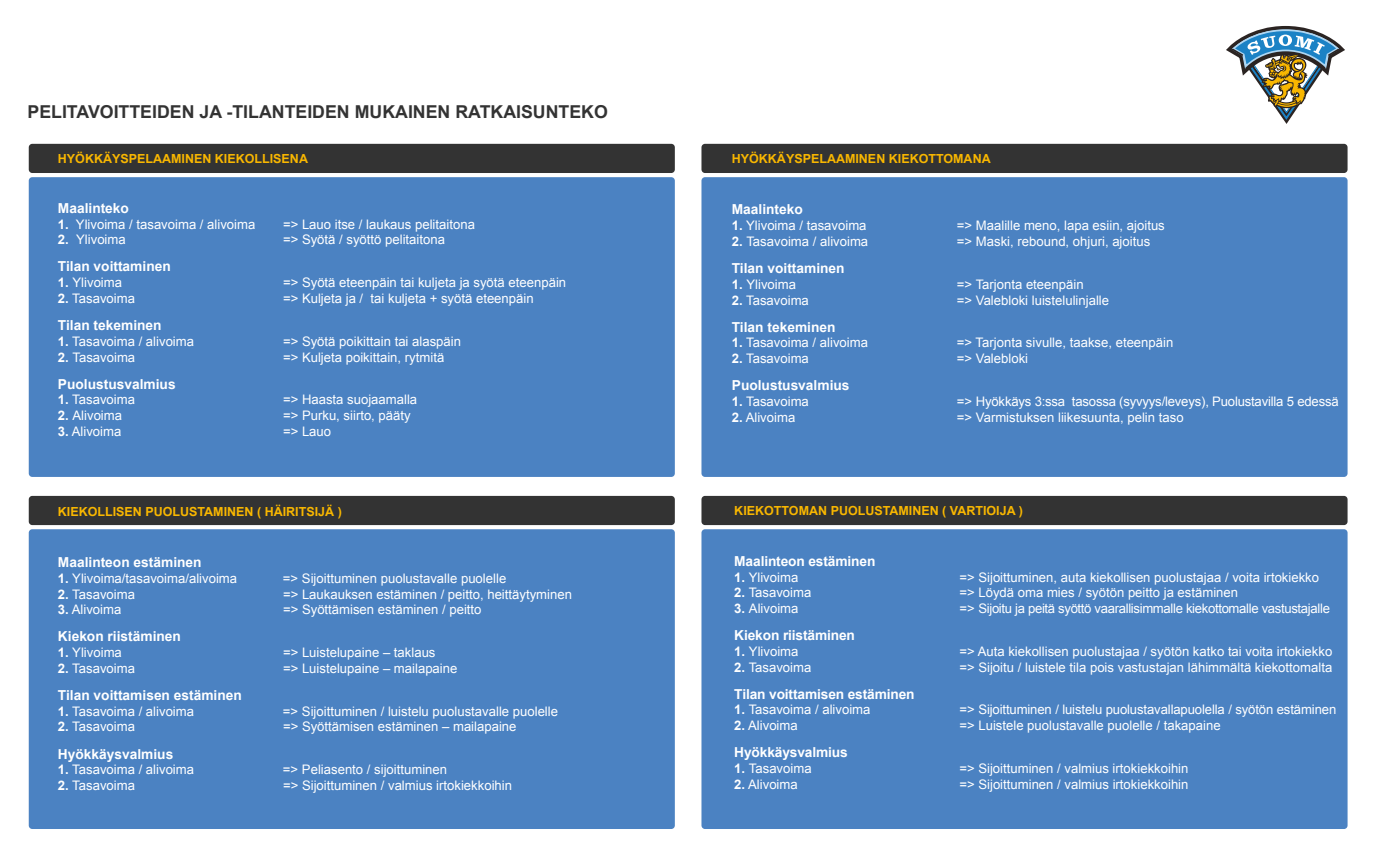
<style>
.page{position:relative;width:1378px;height:855px;background:#fff}
.page>*{position:absolute;margin:0;border:0;box-sizing:border-box;transform-origin:0 0}
.t1{font:700 17.75px "Arial";color:#333}
.t2{font:700 13.75px "Arial";color:#fff}
.t3{font:13.12px "Arial";color:#fff}
.t4{font:13.12px "Arial";letter-spacing:-.025em;color:#fff}
.t5{font:700 12.5px "Arial";color:#f9b700}
.s1{font-weight:700}
</style>
<div class="page">
<div style="left:701px;top:496px;width:646px;height:29px;background:#333;border-radius:4px"></div>
<div style="left:701px;top:529px;width:646px;height:300px;background:#4b82c2;border-radius:4px"></div>
<div style="left:701px;top:144px;width:646px;height:29px;background:#333;border-radius:4px"></div>
<div style="left:701px;top:177px;width:646px;height:300px;background:#4b82c2;border-radius:4px"></div>
<div style="left:29px;top:496px;width:646px;height:29px;background:#333;border-radius:4px"></div>
<div style="left:29px;top:529px;width:646px;height:300px;background:#4b82c2;border-radius:4px"></div>
<div style="left:29px;top:144px;width:646px;height:29px;background:#333;border-radius:4px"></div>
<div style="left:29px;top:177px;width:646px;height:300px;background:#4b82c2;border-radius:4px"></div>
<svg style="left:1226px;top:26px;width:119px;height:98px"></svg>
<h1 class="t1" style="left:27px;top:99px;width:582px">PELITAVOITTEIDEN JA -TILANTEIDEN MUKAINEN RATKAISUNTEKO</h1>
<p class="t5" style="left:58px;top:151px;width:252px">HYÖKKÄYSPELAAMINEN KIEKOLLISENA</p>
<p class="t2" style="left:58px;top:199px;width:73px">Maalinteko</p>
<p class="t3" style="left:58px;top:215px;width:199px"><span class="s1">1.</span> Ylivoima / tasavoima / alivoima</p>
<p class="t3" style="left:283px;top:215px;width:193px">=&gt; Lauo itse / laukaus pelitaitona</p>
<p class="t3" style="left:58px;top:231px;width:69px"><span class="s1">2.</span> Ylivoima</p>
<p class="t3" style="left:283px;top:231px;width:163px">=&gt; Syötä / syöttö pelitaitona</p>
<p class="t2" style="left:58px;top:257px;width:114px">Tilan voittaminen</p>
<p class="t3" style="left:58px;top:274px;width:66px"><span class="s1">1.</span> Ylivoima</p>
<p class="t3" style="left:283px;top:274px;width:285px">=&gt; Syötä eteenpäin tai kuljeta ja syötä eteenpäin</p>
<p class="t3" style="left:58px;top:290px;width:79px"><span class="s1">2.</span> Tasavoima</p>
<p class="t3" style="left:283px;top:290px;width:252px">=&gt; Kuljeta ja / tai kuljeta + syötä eteenpäin</p>
<p class="t2" style="left:58px;top:316px;width:105px">Tilan tekeminen</p>
<p class="t3" style="left:58px;top:332px;width:138px"><span class="s1">1.</span> Tasavoima / alivoima</p>
<p class="t3" style="left:283px;top:332px;width:180px">=&gt; Syötä poikittain tai alaspäin</p>
<p class="t3" style="left:58px;top:348px;width:79px"><span class="s1">2.</span> Tasavoima</p>
<p class="t3" style="left:283px;top:348px;width:163px">=&gt; Kuljeta poikittain, rytmitä</p>
<p class="t2" style="left:58px;top:374px;width:119px">Puolustusvalmius</p>
<p class="t3" style="left:58px;top:391px;width:79px"><span class="s1">1.</span> Tasavoima</p>
<p class="t3" style="left:283px;top:391px;width:136px">=&gt; Haasta suojaamalla</p>
<p class="t3" style="left:58px;top:407px;width:66px"><span class="s1">2.</span> Alivoima</p>
<p class="t3" style="left:283px;top:407px;width:129px">=&gt; Purku, siirto, pääty</p>
<p class="t3" style="left:58px;top:422px;width:65px"><span class="s1">3.</span> Alivoima</p>
<p class="t3" style="left:283px;top:422px;width:50px">=&gt; Lauo</p>
<p class="t5" style="left:58px;top:503px;width:285px">KIEKOLLISEN PUOLUSTAMINEN ( HÄIRITSIJÄ )</p>
<p class="t2" style="left:58px;top:553px;width:145px">Maalinteon estäminen</p>
<p class="t3" style="left:58px;top:569px;width:181px"><span class="s1">1.</span> Ylivoima/tasavoima/alivoima</p>
<p class="t3" style="left:283px;top:569px;width:225px">=&gt; Sijoittuminen puolustavalle puolelle</p>
<p class="t3" style="left:58px;top:585px;width:79px"><span class="s1">2.</span> Tasavoima</p>
<p class="t3" style="left:283px;top:585px;width:290px">=&gt; Laukauksen estäminen / peitto, heittäytyminen</p>
<p class="t3" style="left:58px;top:601px;width:65px"><span class="s1">3.</span> Alivoima</p>
<p class="t3" style="left:283px;top:601px;width:200px">=&gt; Syöttämisen estäminen / peitto</p>
<p class="t2" style="left:58px;top:627px;width:125px">Kiekon riistäminen</p>
<p class="t3" style="left:58px;top:644px;width:65px"><span class="s1">1.</span> Ylivoima</p>
<p class="t3" style="left:283px;top:644px;width:154px">=&gt; Luistelupaine – taklaus</p>
<p class="t3" style="left:58px;top:659px;width:79px"><span class="s1">2.</span> Tasavoima</p>
<p class="t3" style="left:283px;top:659px;width:176px">=&gt; Luistelupaine – mailapaine</p>
<p class="t2" style="left:58px;top:686px;width:185px">Tilan voittamisen estäminen</p>
<p class="t3" style="left:58px;top:702px;width:138px"><span class="s1">1.</span> Tasavoima / alivoima</p>
<p class="t3" style="left:283px;top:702px;width:277px">=&gt; Sijoittuminen / luistelu puolustavalle puolelle</p>
<p class="t3" style="left:58px;top:718px;width:79px"><span class="s1">2.</span> Tasavoima</p>
<p class="t3" style="left:283px;top:718px;width:235px">=&gt; Syöttämisen estäminen – mailapaine</p>
<p class="t2" style="left:58px;top:744px;width:117px">Hyökkäysvalmius</p>
<p class="t3" style="left:58px;top:761px;width:138px"><span class="s1">1.</span> Tasavoima / alivoima</p>
<p class="t3" style="left:283px;top:761px;width:166px">=&gt; Peliasento / sijoittuminen</p>
<p class="t3" style="left:58px;top:776px;width:79px"><span class="s1">2.</span> Tasavoima</p>
<p class="t3" style="left:283px;top:776px;width:231px">=&gt; Sijoittuminen / valmius irtokiekkoihin</p>
<p class="t5" style="left:732px;top:151px;width:260px">HYÖKKÄYSPELAAMINEN KIEKOTTOMANA</p>
<p class="t2" style="left:732px;top:200px;width:73px">Maalinteko</p>
<p class="t3" style="left:732px;top:217px;width:136px"><span class="s1">1.</span> Ylivoima / tasavoima</p>
<p class="t3" style="left:957px;top:217px;width:209px">=&gt; Maalille meno, lapa esiin, ajoitus</p>
<p class="t3" style="left:732px;top:233px;width:138px"><span class="s1">2.</span> Tasavoima / alivoima</p>
<p class="t3" style="left:957px;top:233px;width:195px">=&gt; Maski, rebound, ohjuri, ajoitus</p>
<p class="t2" style="left:732px;top:259px;width:114px">Tilan voittaminen</p>
<p class="t3" style="left:732px;top:275px;width:66px"><span class="s1">1.</span> Ylivoima</p>
<p class="t3" style="left:957px;top:275px;width:128px">=&gt; Tarjonta eteenpäin</p>
<p class="t3" style="left:732px;top:291px;width:79px"><span class="s1">2.</span> Tasavoima</p>
<p class="t3" style="left:957px;top:291px;width:154px">=&gt; Valebloki luistelulinjalle</p>
<p class="t2" style="left:732px;top:317px;width:105px">Tilan tekeminen</p>
<p class="t3" style="left:732px;top:334px;width:138px"><span class="s1">1.</span> Tasavoima / alivoima</p>
<p class="t3" style="left:957px;top:334px;width:218px">=&gt; Tarjonta sivulle, taakse, eteenpäin</p>
<p class="t3" style="left:732px;top:350px;width:79px"><span class="s1">2.</span> Tasavoima</p>
<p class="t3" style="left:957px;top:350px;width:73px">=&gt; Valebloki</p>
<p class="t2" style="left:732px;top:376px;width:119px">Puolustusvalmius</p>
<p class="t3" style="left:732px;top:392px;width:79px"><span class="s1">1.</span> Tasavoima</p>
<p class="t3" style="left:957px;top:392px;width:383px">=&gt; Hyökkäys 3:ssa tasossa (syvyys/leveys), Puolustavilla 5 edessä</p>
<p class="t3" style="left:732px;top:408px;width:65px"><span class="s1">2.</span> Alivoima</p>
<p class="t3" style="left:957px;top:408px;width:228px">=&gt; Varmistuksen liikesuunta, pelin taso</p>
<p class="t5" style="left:734px;top:502px;width:290px">KIEKOTTOMAN PUOLUSTAMINEN ( VARTIOIJA )</p>
<p class="t2" style="left:734px;top:552px;width:143px">Maalinteon estäminen</p>
<p class="t3" style="left:734px;top:568px;width:65px"><span class="s1">1.</span> Ylivoima</p>
<p class="t3" style="left:959px;top:568px;width:361px">=&gt; Sijoittuminen, auta kiekollisen puolustajaa / voita irtokiekko</p>
<p class="t3" style="left:734px;top:584px;width:79px"><span class="s1">2.</span> Tasavoima</p>
<p class="t3" style="left:959px;top:584px;width:280px">=&gt; Löydä oma mies / syötön peitto ja estäminen</p>
<p class="t3" style="left:734px;top:600px;width:66px"><span class="s1">3.</span> Alivoima</p>
<p class="t4" style="left:959px;top:600px;width:372px">=&gt; Sijoitu ja peitä syöttö vaarallisimmalle kiekottomalle vastustajalle</p>
<p class="t2" style="left:734px;top:626px;width:122px">Kiekon riistäminen</p>
<p class="t3" style="left:734px;top:642px;width:66px"><span class="s1">1.</span> Ylivoima</p>
<p class="t3" style="left:959px;top:642px;width:374px">=&gt; Auta kiekollisen puolustajaa / syötön katko tai voita irtokiekko</p>
<p class="t3" style="left:734px;top:658px;width:79px"><span class="s1">2.</span> Tasavoima</p>
<p class="t3" style="left:959px;top:658px;width:374px">=&gt; Sijoitu / luistele tila pois vastustajan lähimmältä kiekottomalta</p>
<p class="t2" style="left:734px;top:684px;width:182px">Tilan voittamisen estäminen</p>
<p class="t3" style="left:734px;top:701px;width:138px"><span class="s1">1.</span> Tasavoima / alivoima</p>
<p class="t3" style="left:959px;top:701px;width:378px">=&gt; Sijoittuminen / luistelu puolustavallapuolella / syötön estäminen</p>
<p class="t3" style="left:734px;top:717px;width:65px"><span class="s1">2.</span> Alivoima</p>
<p class="t3" style="left:959px;top:717px;width:263px">=&gt; Luistele puolustavalle puolelle / takapaine</p>
<p class="t2" style="left:734px;top:743px;width:115px">Hyökkäysvalmius</p>
<p class="t3" style="left:734px;top:759px;width:79px"><span class="s1">1.</span> Tasavoima</p>
<p class="t3" style="left:959px;top:759px;width:231px">=&gt; Sijoittuminen / valmius irtokiekkoihin</p>
<p class="t3" style="left:734px;top:775px;width:65px"><span class="s1">2.</span> Alivoima</p>
<p class="t3" style="left:959px;top:775px;width:231px">=&gt; Sijoittuminen / valmius irtokiekkoihin</p>
</div>
